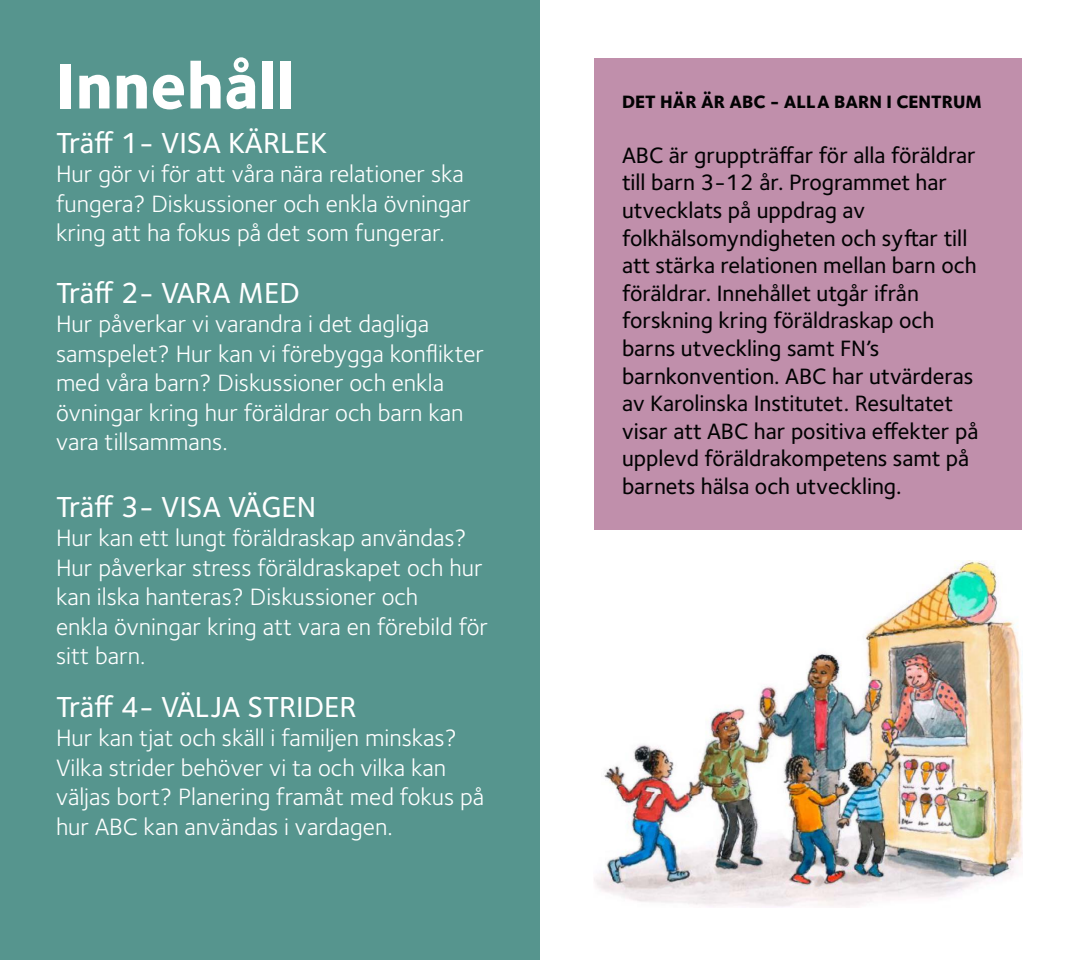
<style>
.page{position:relative;width:1080px;height:960px;background:#fff}
.page>*{position:absolute;margin:0;border:0;box-sizing:border-box;transform-origin:0 0}
.t1{font:800 66px "Foundry Sterling OT3";color:#fff}
.t2{font:500 30px "Foundry Sterling OT3";color:#fff}
.t3{font:24.5px/29.4px "Foundry Sterling OT3";color:#fff}
.t4{font:500 23px/27.6px "Foundry Sterling OT3";color:#020203}
.t5{font:800 18.5px "Foundry Sterling OT3";color:#020203}
</style>
<div class="page">
<div style="left:0;top:0;width:540px;height:960px;background:#56958e"></div>
<div style="left:594px;top:58px;width:428px;height:472px;background:#c08fab"></div>
<img style="left:594px;top:561px;width:428px;height:346px">
<h1 class="t1" style="left:56px;top:31px;width:240px">Innehåll</h1>
<p class="t2" style="left:56px;top:120px;width:272px">Träff 1- VISA KÄRLEK</p>
<p class="t3" style="left:56px;top:158px;width:416px">Hur gör vi för att våra nära relationer ska fungera? Diskussioner och enkla övningar kring att ha fokus på det som fungerar.</p>
<p class="t2" style="left:56px;top:270px;width:245px">Träff 2- VARA MED</p>
<p class="t3" style="left:56px;top:308px;width:430px">Hur påverkar vi varandra i det dagliga samspelet? Hur kan vi förebygga konflikter med våra barn? Diskussioner och enkla övningar kring hur föräldrar och barn kan vara tillsammans.</p>
<p class="t2" style="left:56px;top:484px;width:262px">Träff 3- VISA VÄGEN</p>
<p class="t3" style="left:56px;top:522px;width:434px">Hur kan ett lungt föräldraskap användas?<br>Hur påverkar stress föräldraskapet och hur kan ilska hanteras? Diskussioner och<br>enkla övningar kring att vara en förebild för sitt barn.</p>
<p class="t2" style="left:56px;top:684px;width:302px">Träff 4- VÄLJA STRIDER</p>
<p class="t3" style="left:56px;top:722px;width:430px">Hur kan tjat och skäll i familjen minskas?<br>Vilka strider behöver vi ta och vilka kan väljas bort? Planering framåt med fokus på hur ABC kan användas i vardagen.</p>
<p class="t5" style="left:622px;top:86px;width:361px">DET HÄR ÄR ABC - ALLA BARN I CENTRUM</p>
<p class="t4" style="left:622px;top:140px;width:358px">ABC är gruppträffar för alla föräldrar till barn 3-12 år. Programmet har utvecklats på uppdrag av folkhälsomyndigheten och syftar till att stärka relationen mellan barn och föräldrar. Innehållet utgår ifrån forskning kring föräldraskap och barns utveckling samt FN’s barnkonvention. ABC har utvärderas av Karolinska Institutet. Resultatet visar att ABC har positiva effekter på upplevd föräldrakompetens samt på barnets hälsa och utveckling.</p>
</div>
